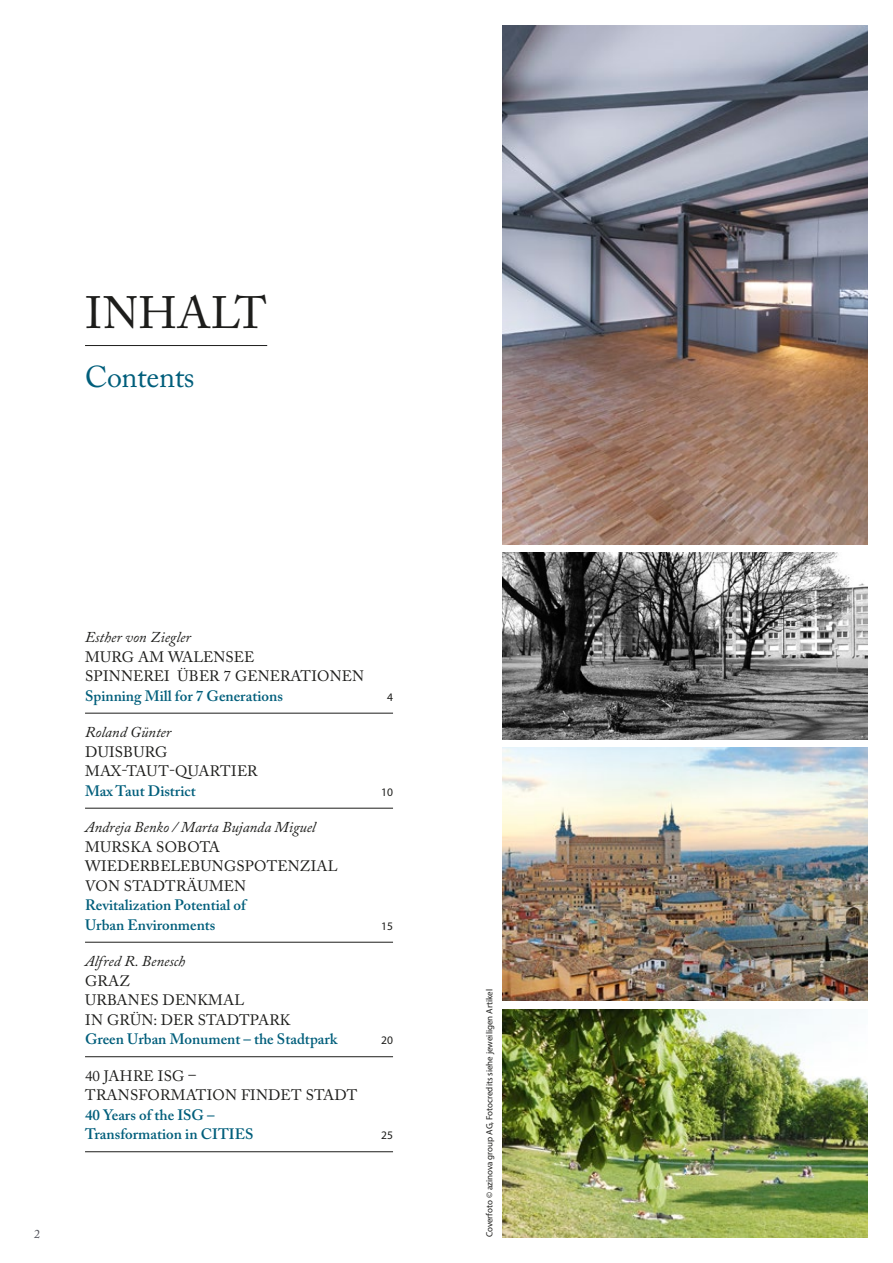
<style>
.page{position:relative;width:893px;height:1263px;background:#fff}
.page>*{position:absolute;margin:0;border:0;box-sizing:border-box;transform-origin:0 0}
.t1{font:45px "Adobe Caslon Pro";letter-spacing:.005em;color:#1d1d1b}
.t2{font:30px "Adobe Caslon Pro";letter-spacing:-.01em;color:#005e7b}
.t3{font:15px/19.5px "Adobe Caslon Pro";letter-spacing:.015em;color:#1d1d1b}
.t4{font:600 15px/19.5px "Adobe Caslon Pro";color:#005e7b}
.t5{font:italic 15px "Adobe Caslon Pro";color:#1d1d1b}
.t6{font:12px "Adobe Caslon Pro";color:#4e5058}
.t7{font:11.55px "Myriad Pro";color:#1d1d1b}
.t8{font:9px "Myriad Pro";color:#1d1d1b}
</style>
<div class="page">
<img style="left:502px;top:748px;width:365px;height:253px">
<img style="left:502px;top:26px;width:365px;height:518px">
<img style="left:502px;top:1009px;width:365px;height:228px">
<img style="left:502px;top:553px;width:365px;height:186px">
<hr style="left:85px;top:713px;width:308px;height:1px;background:#1d1d1b">
<hr style="left:85px;top:808px;width:308px;height:1px;background:#1d1d1b">
<hr style="left:85px;top:942px;width:308px;height:1px;background:#1d1d1b">
<hr style="left:85px;top:1056px;width:308px;height:1px;background:#1d1d1b">
<hr style="left:85px;top:1151px;width:308px;height:1px;background:#1d1d1b">
<hr style="left:85px;top:345px;width:182px;height:1px;background:#1d1d1b">
<h1 class="t1" style="left:85px;top:286px;width:183px">INHALT</h1>
<h2 class="t2" style="left:85px;top:359px;width:111px">Contents</h2>
<p class="t6" style="left:34px;top:1226px;width:7px">2</p>
<p class="t5" style="left:85px;top:628px;width:107px">Esther von Ziegler</p>
<p class="t3" style="left:85px;top:647px;width:280px">MURG AM WALENSEE<br>SPINNEREI ÜBER 7 GENERATIONEN</p>
<p class="t4" style="left:85px;top:686px;width:199px">Spinning Mill for 7 Generations</p>
<p class="t7" style="left:387px;top:690px;width:7px">4</p>
<p class="t5" style="left:85px;top:723px;width:88px">Roland Günter</p>
<p class="t3" style="left:85px;top:742px;width:174px">DUISBURG<br>MAX-TAUT-QUARTIER</p>
<p class="t4" style="left:85px;top:781px;width:112px">Max Taut District</p>
<p class="t7" style="left:381px;top:785px;width:13px">10</p>
<p class="t5" style="left:85px;top:818px;width:232px">Andreja Benko / Marta Bujanda Miguel</p>
<p class="t3" style="left:85px;top:837px;width:254px">MURSKA SOBOTA<br>WIEDERBELEBUNGSPOTENZIAL<br>VON STADTRÄUMEN</p>
<p class="t4" style="left:85px;top:895px;width:162px">Revitalization Potential of<br>Urban Environments</p>
<p class="t7" style="left:381px;top:919px;width:13px">15</p>
<p class="t5" style="left:85px;top:952px;width:102px">Alfred R. Benesch</p>
<p class="t3" style="left:85px;top:971px;width:207px">GRAZ<br>URBANES DENKMAL<br>IN GRÜN: DER STADTPARK</p>
<p class="t4" style="left:85px;top:1029px;width:254px">Green Urban Monument – the Stadtpark</p>
<p class="t7" style="left:381px;top:1033px;width:13px">20</p>
<p class="t3" style="left:85px;top:1066px;width:274px">40 JAHRE ISG –<br>TRANSFORMATION FINDET STADT</p>
<p class="t4" style="left:85px;top:1105px;width:170px">40 Years of the ISG –<br>Transformation in CITIES</p>
<p class="t7" style="left:381px;top:1128px;width:13px">25</p>
<p class="t8" style="left:484px;top:1237px;width:250px;rotate:-90deg">Coverfoto © azinova group AG, Fotocredits siehe jeweiligen Artikel</p>
</div>
